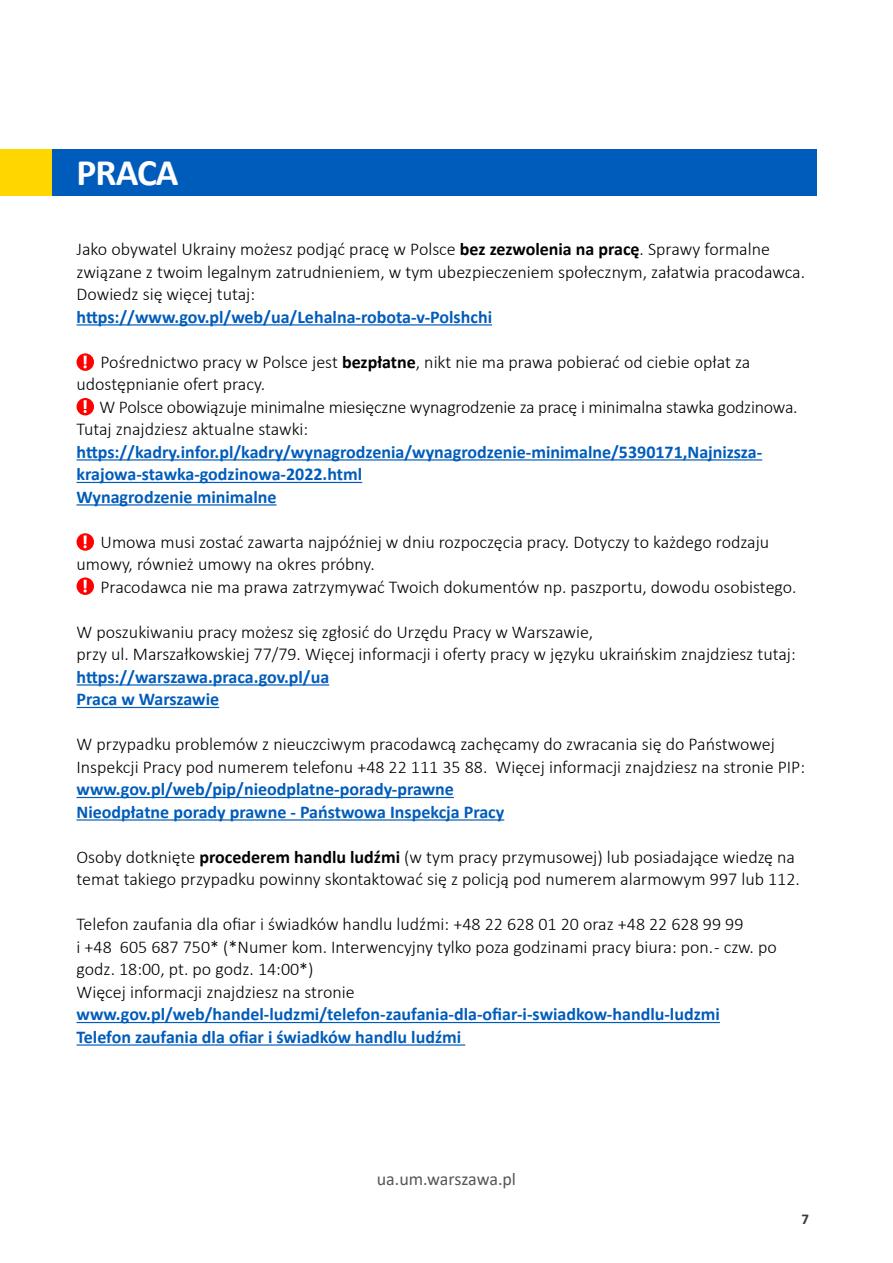
<style>
.page{position:relative;width:893px;height:1263px;background:#fff}
.page>*{position:absolute;margin:0;border:0;box-sizing:border-box;transform-origin:0 0}
.Naglowek_1{font:700 37.5px "Calibri";letter-spacing:-.025em;color:#fff}
.Naglowek_1-2{font:300 18px/22.5px "Calibri";color:#000}
.t1{font:700 18px/22.5px "Calibri";color:#005cba}
.t2{font:18px "Calibri";letter-spacing:-.01em;color:#575756}
.t3{font:700 15px "Calibri";color:#3c3c3b}
.s1{font-weight:700}
.s2{font-weight:700;color:#005cba}
.s3{font-weight:300;color:#000}
</style>
<div class="page">
<div style="left:0;top:149px;width:816px;height:47px;background:#005cba"></div>
<div style="left:0;top:149px;width:51px;height:47px;background:#ffd600"></div>
<hr style="left:77px;top:324px;width:415px;height:1px;background:#005cba">
<hr style="left:77px;top:459px;width:685px;height:1px;background:#005cba">
<hr style="left:77px;top:482px;width:285px;height:1px;background:#005cba">
<hr style="left:77px;top:504px;width:200px;height:1px;background:#005cba">
<hr style="left:77px;top:684px;width:252px;height:1px;background:#005cba">
<hr style="left:77px;top:707px;width:142px;height:1px;background:#005cba">
<hr style="left:77px;top:797px;width:377px;height:1px;background:#005cba">
<hr style="left:77px;top:819px;width:427px;height:1px;background:#005cba">
<hr style="left:77px;top:1022px;width:643px;height:1px;background:#005cba">
<hr style="left:77px;top:1044px;width:388px;height:1px;background:#005cba">
<svg style="left:77px;top:353px;width:17px;height:18px"></svg>
<svg style="left:84px;top:356px;width:3px;height:12px"></svg>
<div style="left:77px;top:398px;width:17px;height:17px;background:#f00;border-radius:50%"></div>
<svg style="left:84px;top:400px;width:3px;height:13px"></svg>
<div style="left:77px;top:533px;width:17px;height:18px;background:#f00;border-radius:50%"></div>
<svg style="left:84px;top:535px;width:3px;height:13px"></svg>
<svg style="left:77px;top:577px;width:17px;height:18px"></svg>
<svg style="left:84px;top:580px;width:3px;height:12px"></svg>
<p class="Naglowek_1" style="left:77px;top:146px;width:104px">PRACA</p>
<p class="Naglowek_1-2" style="left:77px;top:238px;width:730px">Jako obywatel Ukrainy możesz podjąć pracę w Polsce <span class="s1">bez zezwolenia na pracę</span>. Sprawy formalne związane z twoim legalnym zatrudnieniem, w tym ubezpieczeniem społecznym, załatwia pracodawca.<br>Dowiedz się więcej tutaj:<br><span class="s2">https://www.gov.pl/web/ua/Lehalna-robota-v-Polshchi</span></p>
<p class="Naglowek_1-2" style="left:77px;top:350px;width:675px;text-indent:24px">Pośrednictwo pracy w Polsce jest <span class="s1">bezpłatne</span>, nikt nie ma prawa pobierać od ciebie opłat za udostępnianie ofert pracy.</p>
<p class="t1" style="left:77px;top:395px;width:723px;text-indent:23px"><span class="s3">W Polsce obowiązuje minimalne miesięczne wynagrodzenie za pracę i minimalna stawka godzinowa.<br>Tutaj znajdziesz aktualne stawki: </span>https://kadry.infor.pl/kadry/wynagrodzenia/wynagrodzenie-minimalne/5390171,Najnizsza&shy;krajowa-stawka-godzinowa-2022.html</p>
<p class="t1" style="left:77px;top:485px;width:202px">Wynagrodzenie minimalne</p>
<p class="Naglowek_1-2" style="left:77px;top:530px;width:694px;text-indent:24px">Umowa musi zostać zawarta najpóźniej w dniu rozpoczęcia pracy. Dotyczy to każdego rodzaju umowy, również umowy na okres próbny.</p>
<p class="Naglowek_1-2" style="left:101px;top:575px;width:698px">Pracodawca nie ma prawa zatrzymywać Twoich dokumentów np. paszportu, dowodu osobistego.</p>
<p class="Naglowek_1-2" style="left:77px;top:620px;width:721px">W poszukiwaniu pracy możesz się zgłosić do Urzędu Pracy w Warszawie,<br>przy ul. Marszałkowskiej 77/79. Więcej informacji i oferty pracy w języku ukraińskim znajdziesz tutaj: <span class="s2">https://warszawa.praca.gov.pl/ua</span></p>
<p class="t1" style="left:77px;top:688px;width:144px">Praca w Warszawie</p>
<p class="Naglowek_1-2" style="left:77px;top:733px;width:730px">W przypadku problemów z nieuczciwym pracodawcą zachęcamy do zwracania się do Państwowej<br>Inspekcji Pracy pod numerem telefonu +48 22 111 35 88. Więcej informacji znajdziesz na stronie PIP:</p>
<p class="t1" style="left:77px;top:778px;width:379px">www.gov.pl/web/pip/nieodplatne-porady-prawne</p>
<p class="t1" style="left:77px;top:800px;width:429px">Nieodpłatne porady prawne - Państwowa Inspekcja Pracy</p>
<p class="Naglowek_1-2" style="left:77px;top:845px;width:725px">Osoby dotknięte <span class="s1">procederem handlu ludźmi</span> (w tym pracy przymusowej) lub posiadające wiedzę na temat takiego przypadku powinny skontaktować się z policją pod numerem alarmowym 997 lub 112.</p>
<p class="Naglowek_1-2" style="left:77px;top:913px;width:668px">Telefon zaufania dla ofiar i świadków handlu ludźmi: +48 22 628 01 20 oraz +48 22 628 99 99</p>
<p class="Naglowek_1-2" style="left:77px;top:935px;width:702px">i +48 605 687 750* (*Numer kom. Interwencyjny tylko poza godzinami pracy biura: pon. - czw. po godz. 18:00, pt. po godz. 14:00*)</p>
<p class="t1" style="left:77px;top:980px;width:645px"><span class="s3">Więcej informacji znajdziesz na stronie </span>www.gov.pl/web/handel-ludzmi/telefon-zaufania-dla-ofiar-i-swiadkow-handlu-ludzmi</p>
<p class="t1" style="left:77px;top:1025px;width:386px">Telefon zaufania dla ofiar i świadków handlu ludźmi</p>
<p class="t2" style="left:377px;top:1167px;width:141px">ua.um.warszawa.pl</p>
<p class="t3" style="left:801px;top:1209px;width:9px">7</p>
</div>
